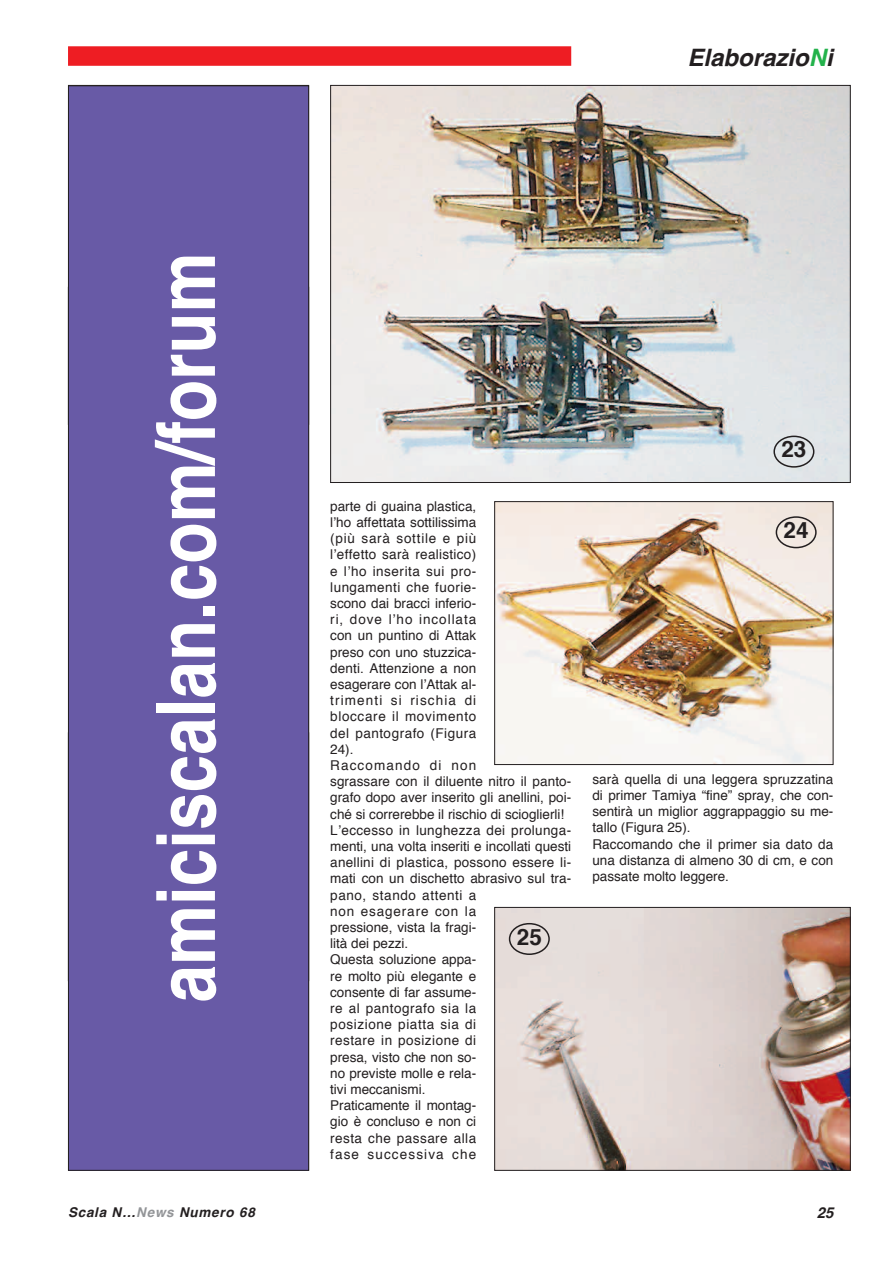
<style>
.page{position:relative;width:893px;height:1263px;background:#fff}
.page>*{position:absolute;margin:0;border:0;box-sizing:border-box;transform-origin:0 0}
.t1{font:700 81px "Helvetica";color:#fff;scale:.83 1}
.t2{font:italic 700 24px "Helvetica";color:#231f20}
.t3{font:700 22.5px "Helvetica";color:#231f20}
.t4{font:italic 700 15px "Helvetica";color:#231f20}
.t5{font:13.5px/16.2px "Helvetica";letter-spacing:.005em;color:#231f20}
.t6{font:italic 700 13.5px "Helvetica";letter-spacing:.055em;color:#231f20}
.s1{color:#23b24b}
.s2{color:#939598}
</style>
<div class="page">
<div style="left:68px;top:46px;width:503px;height:20px;background:#ee1d23"></div>
<img style="left:332px;top:87px;width:517px;height:394px">
<img style="left:496px;top:503px;width:335px;height:260px">
<div style="left:494px;top:501px;width:339px;height:264px;border:1px solid #231f20"></div>
<img style="left:496px;top:909px;width:353px;height:260px">
<div style="left:494px;top:907px;width:357px;height:264px;border:1px solid #231f20"></div>
<svg style="left:773px;top:436px;width:41px;height:32px"></svg>
<svg style="left:776px;top:516px;width:41px;height:32px"></svg>
<svg style="left:509px;top:923px;width:41px;height:32px"></svg>
<div style="left:68px;top:86px;width:241px;height:1084px;background:#685aa6"></div>
<div style="left:68px;top:85px;width:241px;height:1086px;border:1px solid #231f20"></div>
<h1 class="t1" style="left:153px;top:1002px;width:905px;rotate:-90deg">amiciscalan.com/forum</h1>
<h2 class="t2" style="left:687px;top:47px;width:147px">Elaborazio<span class="s1">N</span>i</h2>
<p class="t5" style="left:330px;top:499px;width:242px">parte di guaina plastica,<br>l’ho affettata sottilissima<br>(più sarà sottile e più<br>l’effetto sarà realistico)<br>e l’ho inserita sui pro-<br>lungamenti che fuorie-<br>scono dai bracci inferio-<br>ri, dove l’ho incollata<br>con un puntino di Attak<br>preso con uno stuzzica-<br>denti. Attenzione a non<br>esagerare con l’Attak al-<br>trimenti si rischia di<br>bloccare il movimento<br>del pantografo (Figura<br>24).<br>Raccomando di non<br>sgrassare con il diluente nitro il panto&shy;grafo dopo aver inserito gli anellini, poi&shy;ché si correrebbe il rischio di scioglierli!<br>L’eccesso in lunghezza dei prolunga&shy;menti, una volta inseriti e incollati questi anellini di plastica, possono essere li&shy;mati con un dischetto abrasivo sul tra&shy;pano, stando attenti a<br>non esagerare con la<br>pressione, vista la fragi-<br>lità dei pezzi.<br>Questa soluzione appa-<br>re molto più elegante e<br>consente di far assume-<br>re al pantografo sia la<br>posizione piatta sia di<br>restare in posizione di<br>presa, visto che non so-<br>no previste molle e rela-<br>tivi meccanismi.<br>Praticamente il montag-<br>gio è concluso e non ci<br>resta che passare alla<br>fase successiva che</p>
<h3 class="t3" style="left:517px;top:927px;width:27px">25</h3>
<h3 class="t3" style="left:781px;top:440px;width:27px">23</h3>
<h3 class="t3" style="left:784px;top:521px;width:27px">24</h3>
<p class="t5" style="left:592px;top:772px;width:242px">sarà quella di una leggera spruzzatina di primer Tamiya “fine” spray, che con&shy;sentirà un miglior aggrappaggio su me&shy;tallo (Figura 25).<br>Raccomando che il primer sia dato da una distanza di almeno 30 di cm, e con passate molto leggere.</p>
<p class="t6" style="left:68px;top:1206px;width:188px">Scala N…<span class="s2">News</span> Numero 68</p>
<p class="t4" style="left:817px;top:1206px;width:18px">25</p>
</div>
